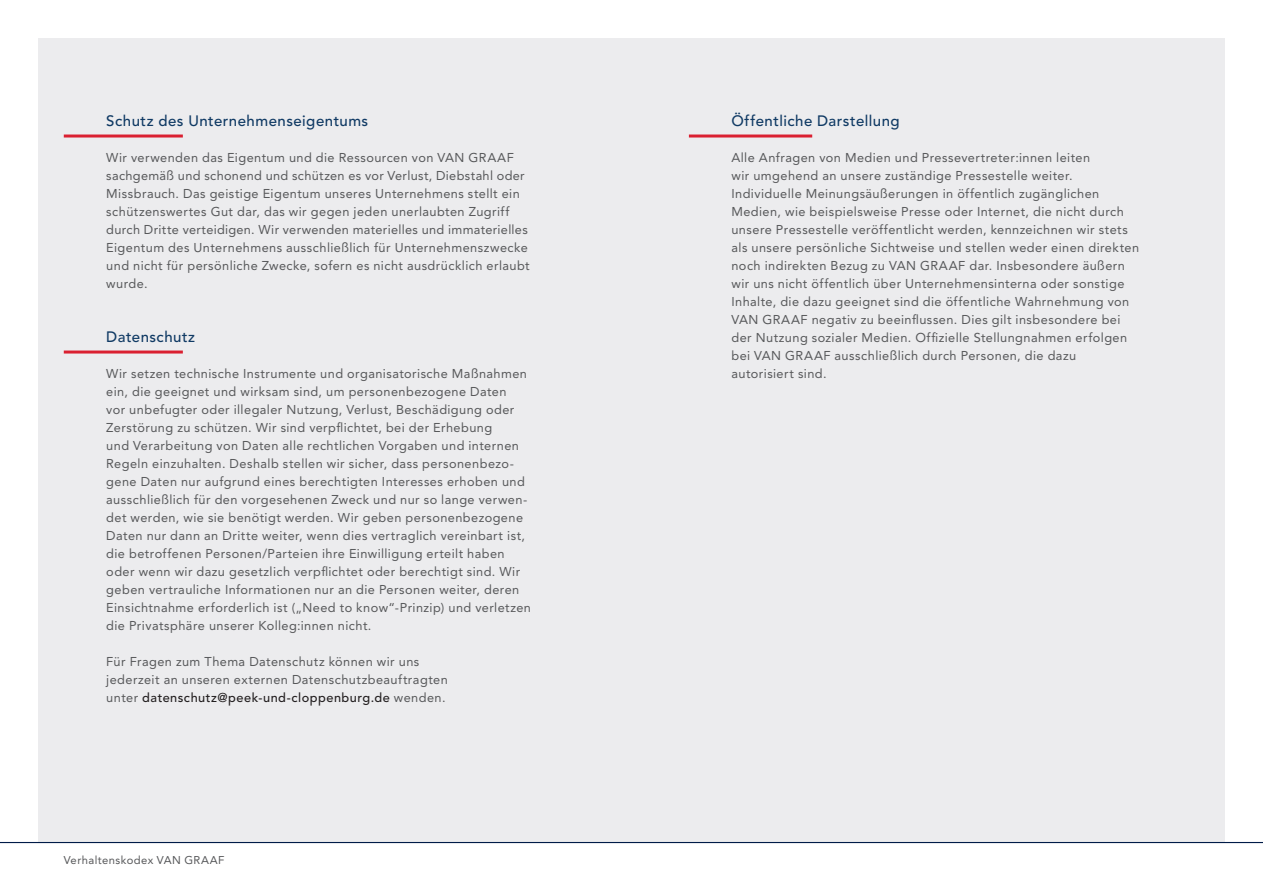
<style>
.page{position:relative;width:1263px;height:893px;background:#fff}
.page>*{position:absolute;margin:0;border:0;box-sizing:border-box;transform-origin:0 0}
.t1{font:500 15px "Avenir LTCE";letter-spacing:.03em;color:#103a64}
.t2{font:12.75px/18px "Avenir LTCE";letter-spacing:.035em;color:#57585a}
.t3{font:11.25px "Avenir LTCE";letter-spacing:.04em;color:#57585a}
.s1{font-weight:500;color:#231f20}
</style>
<div class="page">
<div style="left:38px;top:38px;width:1187px;height:804px;background:#ececee"></div>
<hr style="left:64px;top:135px;width:119px;height:3px;background:#da2031">
<hr style="left:64px;top:351px;width:119px;height:3px;background:#da2031">
<hr style="left:689px;top:135px;width:123px;height:3px;background:#da2031">
<hr style="left:0;top:842px;width:1263px;height:1px;background:#001b48">
<p class="t1" style="left:106px;top:113px;width:263px">Schutz des Unternehmenseigentums</p>
<p class="t2" style="left:106px;top:150px;width:425px">Wir verwenden das Eigentum und die Ressourcen von VAN GRAAF sachgemäß und schonend und schützen es vor Verlust, Diebstahl oder Missbrauch. Das geistige Eigentum unseres Unternehmens stellt ein schützenswertes Gut dar, das wir gegen jeden unerlaubten Zugriff durch Dritte verteidigen. Wir verwenden materielles und immaterielles Eigentum des Unternehmens ausschließlich für Unternehmenszwecke und nicht für persönliche Zwecke, sofern es nicht ausdrücklich erlaubt wurde.</p>
<p class="t1" style="left:106px;top:329px;width:90px">Datenschutz</p>
<p class="t2" style="left:106px;top:366px;width:426px">Wir setzen technische Instrumente und organisatorische Maßnahmen ein, die geeignet und wirksam sind, um personenbezogene Daten<br>vor unbefugter oder illegaler Nutzung, Verlust, Beschädigung oder Zerstörung zu schützen. Wir sind verpflichtet, bei der Erhebung<br>und Verarbeitung von Daten alle rechtlichen Vorgaben und internen Regeln einzuhalten. Deshalb stellen wir sicher, dass personenbezo&shy;gene Daten nur aufgrund eines berechtigten Interesses erhoben und ausschließlich für den vorgesehenen Zweck und nur so lange verwen&shy;det werden, wie sie benötigt werden. Wir geben personenbezogene Daten nur dann an Dritte weiter, wenn dies vertraglich vereinbart ist, die betroffenen Personen/Parteien ihre Einwilligung erteilt haben oder wenn wir dazu gesetzlich verpflichtet oder berechtigt sind. Wir geben vertrauliche Informationen nur an die Personen weiter, deren Einsichtnahme erforderlich ist („Need to know“-Prinzip) und verletzen die Privatsphäre unserer Kolleg:innen nicht.</p>
<p class="t2" style="left:106px;top:654px;width:343px">Für Fragen zum Thema Datenschutz können wir uns jederzeit an unseren externen Datenschutzbeauftragten unter <span class="s1">datenschutz@peek-und-cloppenburg.de</span> wenden.</p>
<p class="t3" style="left:64px;top:855px;width:162px">Verhaltenskodex VAN GRAAF</p>
<p class="t1" style="left:731px;top:113px;width:170px">Öffentliche Darstellung</p>
<p class="t2" style="left:731px;top:150px;width:409px">Alle Anfragen von Medien und Pressevertreter:innen leiten<br>wir umgehend an unsere zuständige Pressestelle weiter.<br>Individuelle Meinungsäußerungen in öffentlich zugänglichen Medien, wie beispielsweise Presse oder Internet, die nicht durch unsere Pressestelle veröffentlicht werden, kennzeichnen wir stets als unsere persönliche Sichtweise und stellen weder einen direkten noch indirekten Bezug zu VAN GRAAF dar. Insbesondere äußern wir uns nicht öffentlich über Unternehmensinterna oder sonstige Inhalte, die dazu geeignet sind die öffentliche Wahrnehmung von VAN GRAAF negativ zu beeinflussen. Dies gilt insbesondere bei der Nutzung sozialer Medien. Offizielle Stellungnahmen erfolgen bei VAN GRAAF ausschließlich durch Personen, die dazu autorisiert sind.</p>
</div>
